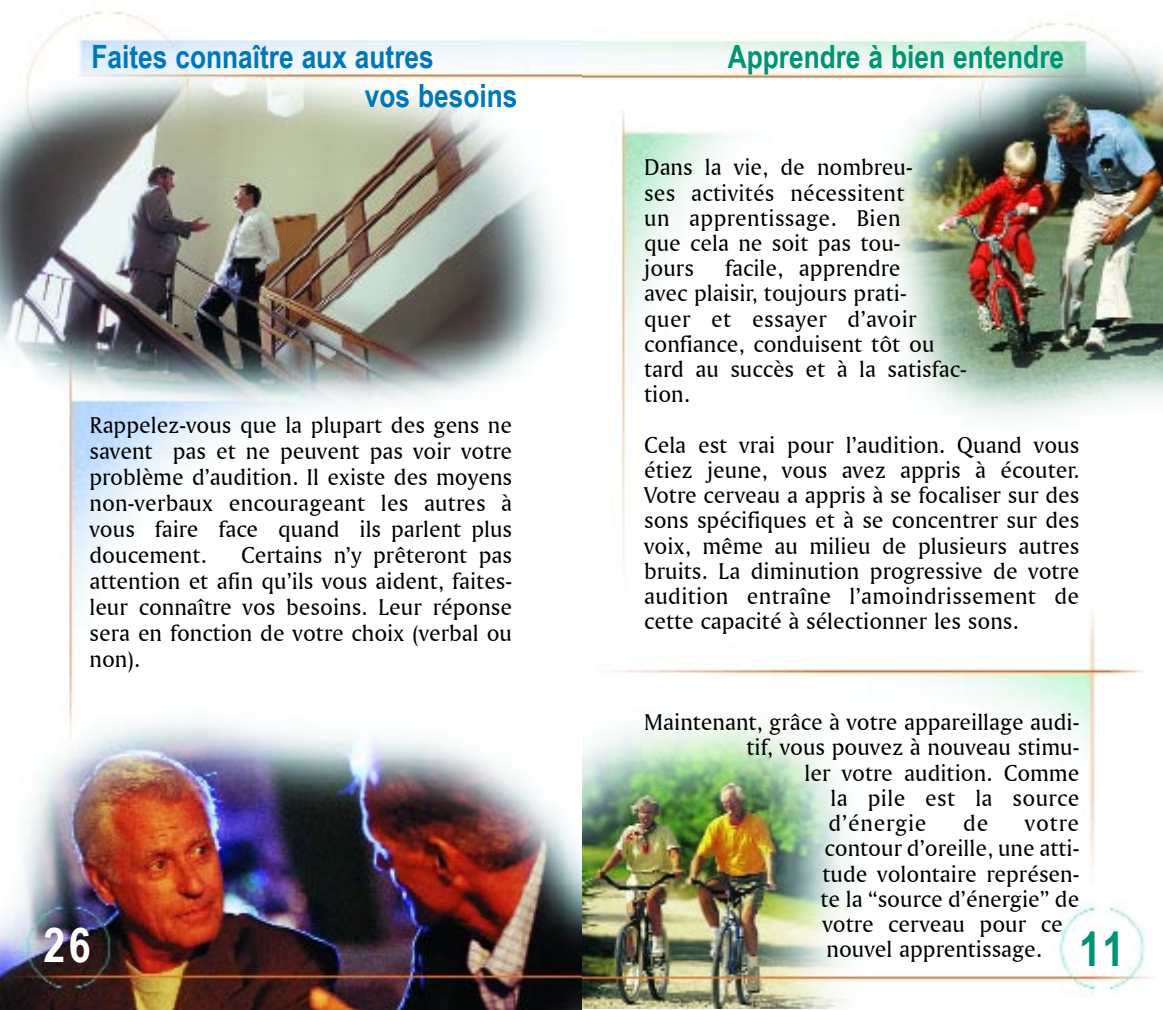
<style>
.page{position:relative;width:1163px;height:1010px;background:#fff}
.page>*{position:absolute;margin:0;border:0;box-sizing:border-box;transform-origin:0 0}
.t1{font:700 48px "Arial Narrow";color:#fff}
.t2{font:700 48px "Arial Narrow";color:#009475}
.t3{font:700 32px "Arial Narrow";color:#07b}
.t4{font:700 32px "Arial Narrow";color:#009475}
.t5{font:24px/25.2px "Amerigo BT Roman A";color:#000}
.t6{font:24px "Amerigo BT Roman A";letter-spacing:.035em;color:#000}
</style>
<div class="page">
<img style="left:581px;top:22px;width:581px;height:987px">
<img style="left:0;top:11px;width:581px;height:998px">
<h2 class="t3" style="left:91px;top:33px;width:344px">Faites connaître aux autres</h2>
<h2 class="t4" style="left:727px;top:33px;width:338px">Apprendre à bien entendre</h2>
<h2 class="t3" style="left:365px;top:71px;width:154px">vos besoins</h2>
<p class="t5" style="left:89px;top:411px;width:424px;line-height:26px;text-align:justify">Rappelez-vous que la plupart des gens ne savent pas et ne peuvent pas voir votre problème d’audition. Il existe des moyens non-verbaux encourageant les autres à vous faire face quand ils parlent plus doucement.</p>
<p class="t5" style="left:89px;top:541px;width:424px;line-height:26px;text-align:justify;text-indent:152px">Certains n’y prêteront pas attention et afin qu’ils vous aident, faites&shy;leur connaître vos besoins. Leur réponse sera en fonction de votre choix (verbal ou non).</p>
<h1 class="t1" style="left:43px;top:908px;width:49px">26</h1>
<p class="t5" style="left:644px;top:154px;width:270px">Dans la vie, de nombreu&shy;ses activités nécessitent un apprentissage. Bien que cela ne soit pas tou&shy;jours</p>
<p class="t5" style="left:644px;top:255px;width:324px;text-indent:81px">facile, apprendre<br>avec plaisir, toujours prati-<br>quer et essayer d’avoir confiance, conduisent tôt ou tard au succès et à la satisfac&shy;tion.</p>
<p class="t5" style="left:644px;top:431px;width:436px;text-align:justify">Cela est vrai pour l’audition. Quand vous étiez jeune, vous avez appris à écouter.<br>Votre cerveau a appris à se focaliser sur des sons spécifiques et à se concentrer sur des voix, même au milieu de plusieurs autres bruits. La diminution progressive de votre audition entraîne l’amoindrissement de cette capacité à sélectionner les sons.</p>
<p class="t5" style="left:644px;top:709px;width:436px">Maintenant, grâce à votre appareillage audi-</p>
<p class="t5" style="left:746px;top:734px;width:334px">tif, vous pouvez à nouveau stimu-</p>
<p class="t5" style="left:804px;top:759px;width:276px">ler votre audition. Comme</p>
<p class="t5" style="left:830px;top:784px;width:250px">la pile est la source</p>
<p class="t6" style="left:828px;top:808px;width:99px">d’énergie</p>
<p class="t5" style="left:963px;top:809px;width:27px">de</p>
<p class="t5" style="left:820px;top:809px;width:260px;text-indent:204px">votre contour d’oreille, une atti&shy;tude volontaire représen&shy;te la “source d’énergie” de votre cerveau pour ce nouvel apprentissage.</p>
<h1 class="t2" style="left:1078px;top:912px;width:47px">11</h1>
</div>
